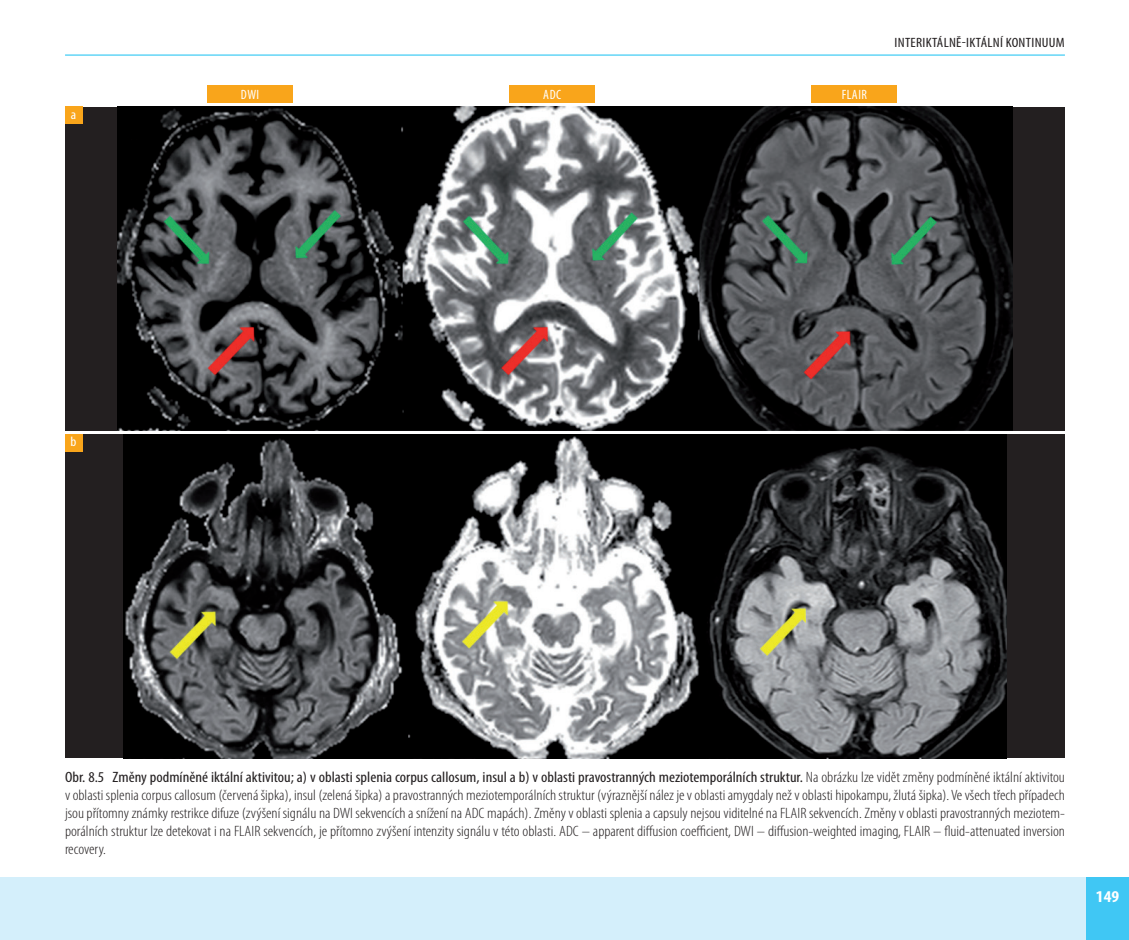
<style>
.page{position:relative;width:1129px;height:940px;background:#fff}
.page>*{position:absolute;margin:0;border:0;box-sizing:border-box;transform-origin:0 0}
.t1{font:700 condensed 16.5px "Myriad Pro";color:#fff;scale:1.1 1}
.t2{font:300 condensed 15px/18px "Myriad Pro";color:#231f20;text-align:justify;scale:1.1 1}
.t3{font:condensed 13.5px "Myriad Pro";letter-spacing:.02em;color:#231f20;scale:1.1 1}
.t4{font:condensed 13.5px "Myriad Pro";letter-spacing:.035em;color:#fff}
.t5{font:condensed 13.5px "Myriad Pro";letter-spacing:.035em;color:#fff;scale:1.1 1}
.s1{font-weight:400}
</style>
<div class="page">
<hr style="left:0;top:876px;width:1px;height:63px;background:#d4effb">
<div style="left:2px;top:876px;width:1126px;height:63px;background:#d4effb"></div>
<div style="left:1085px;top:876px;width:43px;height:63px;background:#40c7f4"></div>
<hr style="left:65px;top:55px;width:999px;height:1px;background:#15c0f2">
<div style="left:207px;top:85px;width:85px;height:17px;background:#f9a51b"></div>
<div style="left:509px;top:85px;width:85px;height:17px;background:#f9a51b"></div>
<div style="left:811px;top:85px;width:85px;height:17px;background:#f9a51b"></div>
<div style="left:65px;top:107px;width:999px;height:323px;background:#231f20"></div>
<img style="left:117px;top:107px;width:895px;height:323px">
<div style="left:65px;top:107px;width:17px;height:17px;background:#f9a51b"></div>
<div style="left:65px;top:434px;width:999px;height:323px;background:#231f20"></div>
<img style="left:123px;top:434px;width:883px;height:323px">
<div style="left:65px;top:434px;width:17px;height:17px;background:#f9a51b"></div>
<p class="t5" style="left:71px;top:107px;width:6px">a</p>
<p class="t5" style="left:71px;top:434px;width:7px">b</p>
<p class="t4" style="left:241px;top:87px;width:20px">DWI</p>
<p class="t4" style="left:543px;top:87px;width:19px">ADc</p>
<p class="t4" style="left:841px;top:87px;width:26px">FLAIR</p>
<p class="t3" style="left:894px;top:35px;width:156px">Interiktálně-iktální kontinuum</p>
<p class="t2" style="left:65px;top:768px;width:910px"><span class="s1">Obr. 8.5 Změny podmíněné iktální aktivitou; a) v oblasti splenia corpus callosum, insul a b) v oblasti pravostranných meziotemporálních struktur.</span> Na obrázku lze vidět změny podmíněné iktální aktivitou voblasti splenia corpus callosum (červená šipka), insul (zelená šipka) apravostranných meziotemporálních struktur (výraznější nález je voblasti amygdaly než voblasti hipokampu, žlutá šipka). Vevšech třech případech jsou přítomny známky restrikce difuze (zvýšení signálu na DWI sekvencích asnížení na ADC mapách). Změny voblasti splenia acapsuly nejsou viditelné naFLAIR sekvencích. Změny voblasti pravostranných meziotem‑ porálních struktur lze detekovat i na FLAIR sekvencích, je přítomno zvýšení intenzity signálu v této oblasti. ADC – apparent diffusion coefficient, DWI – diffusion-weighted imaging, FLAIR – fluid-attenuated inversion recovery.</p>
<p class="t1" style="left:1095px;top:885px;width:23px">149</p>
</div>
